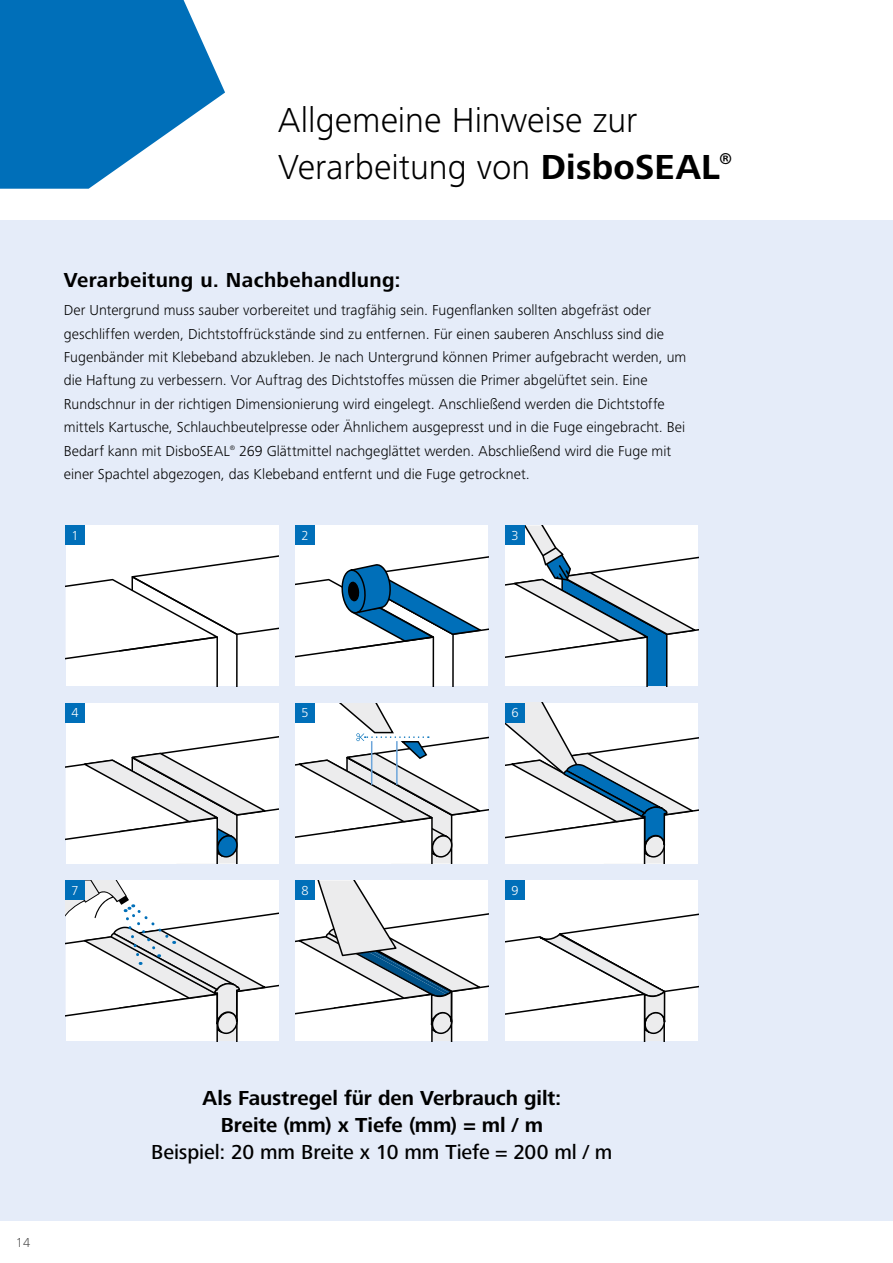
<style>
.page{position:relative;width:893px;height:1263px;background:#fff}
.page>*{position:absolute;margin:0;border:0;box-sizing:border-box;transform-origin:0 0}
.t1{font:300 36px/46.2px "Frutiger Next LTW1 G";color:#000}
.t2{font:700 21px/27px "Frutiger Next LTW1 G";color:#000;text-align:center}
.t3{font:500 21px "Frutiger Next LTW1 G";letter-spacing:-.005em;color:#000}
.t4{font:300 15px/23.4px "Frutiger Next LTW1 G";letter-spacing:.005em;color:#000}
.t5{font:300 13.5px "Frutiger Next LTW1 G";color:#fff}
.t6{font:300 13.5px "Frutiger Next LTW1 G";color:#565656}
.t7{font:300 6.75px "Frutiger Next LTW1 G";color:#000}
.s1{font-weight:700}
</style>
<div class="page">
<div style="left:0;top:220px;width:893px;height:1000px;background:#e5ecf9"></div>
<svg style="left:0;top:0;width:225px;height:189px"></svg>
<div style="left:66px;top:525px;width:212px;height:161px;background:#fff"></div>
<svg style="left:66px;top:555px;width:212px;height:131px"></svg>
<div style="left:66px;top:703px;width:212px;height:160px;background:#fff"></div>
<svg style="left:66px;top:736px;width:212px;height:127px"></svg>
<svg style="left:505px;top:525px;width:193px;height:161px;background:#dae3e8"></svg>
<div style="left:295px;top:525px;width:193px;height:161px;background:#fff"></div>
<svg style="left:295px;top:556px;width:193px;height:130px"></svg>
<svg style="left:505px;top:702px;width:193px;height:161px"></svg>
<svg style="left:66px;top:880px;width:212px;height:161px"></svg>
<div style="left:505px;top:880px;width:193px;height:161px;background:#fff"></div>
<svg style="left:505px;top:913px;width:193px;height:128px"></svg>
<svg style="left:295px;top:880px;width:193px;height:161px"></svg>
<svg style="left:295px;top:703px;width:193px;height:160px"></svg>
<div style="left:505px;top:703px;width:20px;height:19px;background:#006fb9"></div>
<div style="left:66px;top:525px;width:19px;height:20px;background:#006fb9"></div>
<div style="left:66px;top:703px;width:19px;height:19px;background:#006fb9"></div>
<div style="left:295px;top:525px;width:20px;height:20px;background:#006fb9"></div>
<div style="left:295px;top:703px;width:20px;height:19px;background:#006fb9"></div>
<div style="left:295px;top:880px;width:20px;height:20px;background:#006fb9"></div>
<div style="left:505px;top:880px;width:20px;height:20px;background:#006fb9"></div>
<div style="left:66px;top:880px;width:19px;height:20px;background:#006fb9"></div>
<div style="left:505px;top:525px;width:20px;height:20px;background:#006fb9"></div>
<h1 class="t1" style="left:278px;top:97px;width:455px">Allgemeine Hinweise zur<br>Verarbeitung von <span class="s1">DisboSEAL</span><sup>®</sup></h1>
<h2 class="t2" style="left:64px;top:267px;width:338px">Verarbeitung u. Nachbehandlung:</h2>
<p class="t4" style="left:64px;top:298px;width:624px">Der Untergrund muss sauber vorbereitet und tragfähig sein. Fugenflanken sollten abgefräst oder geschliffen werden, Dichtstoffrückstände sind zu entfernen. Für einen sauberen Anschluss sind die Fugenbänder mit Klebeband abzukleben. Je nach Untergrund können Primer aufgebracht werden, um die Haftung zu verbessern. Vor Auftrag des Dichtstoffes müssen die Primer abgelüftet sein. Eine Rundschnur in der richtigen Dimensionierung wird eingelegt. Anschließend werden die Dichtstoffe mittels Kartusche, Schlauchbeutelpresse oder Ähnlichem ausgepresst und in die Fuge eingebracht. Bei Bedarf kann mit DisboSEAL</p>
<p class="t4" style="left:64px;top:439px;width:609px;text-indent:176px">269 Glättmittel nachgeglättet werden. Abschließend wird die Fuge mit einer Spachtel abgezogen, das Klebeband entfernt und die Fuge getrocknet.</p>
<p class="t7" style="left:230px;top:443px;width:7px">®</p>
<p class="t5" style="left:72px;top:528px;width:9px">1</p>
<p class="t5" style="left:72px;top:705px;width:9px">4</p>
<p class="t5" style="left:301px;top:528px;width:9px">2</p>
<p class="t5" style="left:301px;top:705px;width:9px">5</p>
<p class="t5" style="left:511px;top:528px;width:9px">3</p>
<p class="t5" style="left:511px;top:705px;width:9px">6</p>
<p class="t5" style="left:72px;top:883px;width:9px">7</p>
<p class="t5" style="left:301px;top:883px;width:9px">8</p>
<p class="t5" style="left:511px;top:883px;width:9px">9</p>
<p class="t6" style="left:16px;top:1235px;width:16px">14</p>
<h2 class="t2" style="left:203px;top:1085px;width:360px">Als Faustregel für den Verbrauch gilt:<br>Breite (mm) x Tiefe (mm) = ml / m</h2>
<h2 class="t3" style="left:151px;top:1140px;width:463px">Beispiel: 20 mm Breite x 10 mm Tiefe = 200 ml / m</h2>
</div>
